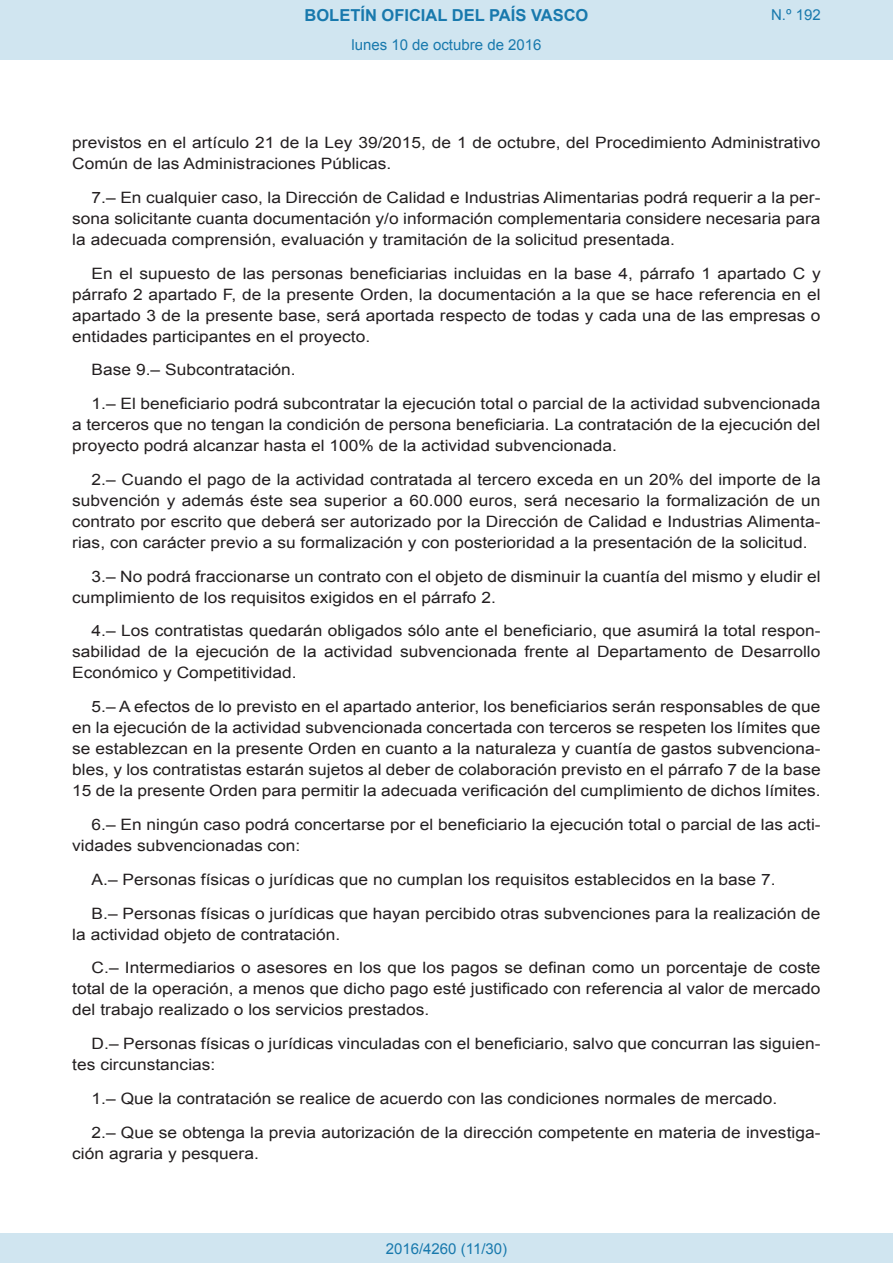
<style>
.page{position:relative;width:893px;height:1263px;background:#fff}
.page>*{position:absolute;margin:0;border:0;box-sizing:border-box;transform-origin:0 0}
.t1{font:700 16.5px "Arial";color:#1879ad}
.BOPVDetalle{font:15.6px/21px "Arial";color:#231f20;text-align:justify;scale:1.11 1}
.Paginacion_Centro{font:15px "Arial";color:#1879ad}
</style>
<div class="page">
<div style="left:0;top:0;width:893px;height:60px;background:#d0e5f0"></div>
<div style="left:0;top:1233px;width:893px;height:30px;background:#d0e5f0"></div>
<p class="t1" style="left:305px;top:4px;width:285px">BOLETÍN OFICIAL DEL PAÍS VASCO</p>
<p class="Paginacion_Centro" style="left:351px;top:35px;width:192px">lunes 10 de octubre de 2016</p>
<p class="Paginacion_Centro" style="left:771px;top:5px;width:51px">N.º 192</p>
<p class="BOPVDetalle" style="left:72px;top:132px;width:676px">previstos en el artículo 21 de la Ley 39/2015, de 1 de octubre, del Procedimiento Administrativo<br>Común de las Administraciones Públicas.</p>
<p class="BOPVDetalle" style="left:72px;top:187px;width:676px;text-indent:19px">7.– En cualquier caso, la Dirección de Calidad e Industrias Alimentarias podrá requerir a la per&shy;sona solicitante cuanta documentación y/o información complementaria considere necesaria para la adecuada comprensión, evaluación y tramitación de la solicitud presentada.</p>
<p class="BOPVDetalle" style="left:72px;top:263px;width:676px;text-indent:19px">En el supuesto de las personas beneficiarias incluidas en la base 4, párrafo 1 apartado C y párrafo 2 apartado F, de la presente Orden, la documentación a la que se hace referencia en el apartado 3 de la presente base, será aportada respecto de todas y cada una de las empresas o entidades participantes en el proyecto.</p>
<p class="BOPVDetalle" style="left:92px;top:360px;width:185px">Base 9.– Subcontratación.</p>
<p class="BOPVDetalle" style="left:72px;top:393px;width:676px;text-indent:19px">1.– El beneficiario podrá subcontratar la ejecución total o parcial de la actividad subvencionada a terceros que no tengan la condición de persona beneficiaria. La contratación de la ejecución del proyecto podrá alcanzar hasta el 100% de la actividad subvencionada.</p>
<p class="BOPVDetalle" style="left:72px;top:469px;width:676px;text-indent:19px">2.– Cuando el pago de la actividad contratada al tercero exceda en un 20% del importe de la subvención y además éste sea superior a 60.000 euros, será necesario la formalización de un contrato por escrito que deberá ser autorizado por la Dirección de Calidad e Industrias Alimenta&shy;rias, con carácter previo a su formalización y con posterioridad a la presentación de la solicitud.</p>
<p class="BOPVDetalle" style="left:72px;top:566px;width:676px;text-indent:19px">3.– No podrá fraccionarse un contrato con el objeto de disminuir la cuantía del mismo y eludir el cumplimiento de los requisitos exigidos en el párrafo 2.</p>
<p class="BOPVDetalle" style="left:72px;top:621px;width:676px;text-indent:19px">4.– Los contratistas quedarán obligados sólo ante el beneficiario, que asumirá la total respon&shy;sabilidad de la ejecución de la actividad subvencionada frente al Departamento de Desarrollo Económico y Competitividad.</p>
<p class="BOPVDetalle" style="left:72px;top:696px;width:676px;text-indent:19px">5.– A efectos de lo previsto en el apartado anterior, los beneficiarios serán responsables de que en la ejecución de la actividad subvencionada concertada con terceros se respeten los límites que se establezcan en la presente Orden en cuanto a la naturaleza y cuantía de gastos subvenciona&shy;bles, y los contratistas estarán sujetos al deber de colaboración previsto en el párrafo 7 de la base 15 de la presente Orden para permitir la adecuada verificación del cumplimiento de dichos límites.</p>
<p class="BOPVDetalle" style="left:72px;top:814px;width:676px;text-indent:19px">6.– En ningún caso podrá concertarse por el beneficiario la ejecución total o parcial de las acti&shy;vidades subvencionadas con:</p>
<p class="BOPVDetalle" style="left:92px;top:869px;width:618px">A.– Personas físicas o jurídicas que no cumplan los requisitos establecidos en la base 7.</p>
<p class="BOPVDetalle" style="left:72px;top:903px;width:676px;text-indent:19px">B.– Personas físicas o jurídicas que hayan percibido otras subvenciones para la realización de la actividad objeto de contratación.</p>
<p class="BOPVDetalle" style="left:72px;top:957px;width:676px;text-indent:19px">C.– Intermediarios o asesores en los que los pagos se definan como un porcentaje de coste total de la operación, a menos que dicho pago esté justificado con referencia al valor de mercado del trabajo realizado o los servicios prestados.</p>
<p class="BOPVDetalle" style="left:72px;top:1033px;width:676px;text-indent:19px">D.– Personas físicas o jurídicas vinculadas con el beneficiario, salvo que concurran las siguien&shy;tes circunstancias:</p>
<p class="BOPVDetalle" style="left:92px;top:1088px;width:619px">1.– Que la contratación se realice de acuerdo con las condiciones normales de mercado.</p>
<p class="BOPVDetalle" style="left:72px;top:1122px;width:676px;text-indent:19px">2.– Que se obtenga la previa autorización de la dirección competente en materia de investiga&shy;ción agraria y pesquera.</p>
<p class="Paginacion_Centro" style="left:386px;top:1238px;width:123px">2016/4260 (11/30)</p>
</div>
